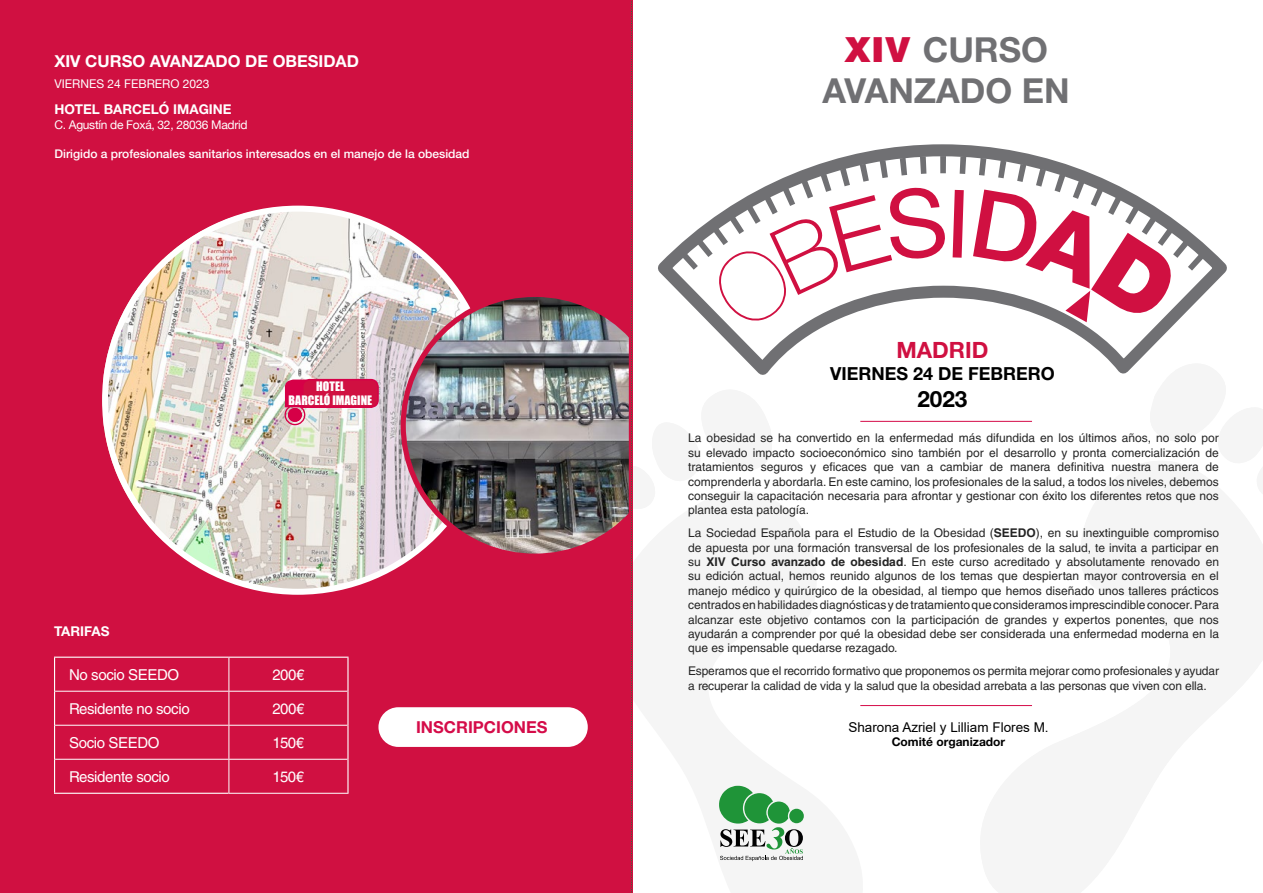
<style>
.page{position:relative;width:1263px;height:893px;background:#fff}
.page>*{position:absolute;margin:0;border:0;box-sizing:border-box;transform-origin:0 0}
.t1{font:700 34.5px/41.4px "Helvetica Neue LT Std";color:#707073;text-align:center}
.t2{font:700 22.5px "Helvetica Neue LT Std";color:#d01041}
.t3{font:700 22.5px "Helvetica Neue LT Std";color:#000}
.t4{font:700 18px "Helvetica Neue LT Std";color:#000}
.t5{font:700 16.5px "Helvetica Neue LT Std";color:#fff}
.t6{font:700 16.5px "Helvetica Neue LT Std";color:#d50c49}
.t7{font:15px "Helvetica LT Std";letter-spacing:-.025em;color:#fff}
.t8{font:13.5px "Arial";color:#000}
.t9{font:700 13.5px "Helvetica Neue LT Std";color:#fff}
.t10{font:12px/14.4px "Helvetica LT Std";letter-spacing:-.01em;color:#242424;text-align:justify}
.t11{font:500 12px "Helvetica Neue LT Std";color:#fff}
.t12{font:12px "Helvetica Neue";letter-spacing:-.025em;color:#fff}
.t13{font:12px "Helvetica Neue";color:#fff}
.t14{font:12px/14.4px "Impact";color:#fff;text-align:center}
.t15{font:700 12px "Helvetica Neue LT Std";color:#000}
.s1{font-family:"Helvetica LT Std";font-weight:900;color:#d01041}
.s2{font-weight:700}
</style>
<div class="page">
<svg style="left:946px;top:144px;width:281px;height:217px"></svg>
<svg style="left:946px;top:156px;width:258px;height:115px"></svg>
<svg style="left:952px;top:190px;width:12px;height:68px"></svg>
<svg style="left:973px;top:190px;width:202px;height:132px"></svg>
<hr style="left:860px;top:705px;width:172px;height:1px;background:#d50c49">
<div style="left:0;top:0;width:632px;height:893px;background:#d01041"></div>
<img style="left:103px;top:209px;width:359px;height:384px">
<div style="left:288px;top:408px;width:14px;height:14px;background:#d60047;border-radius:50%"></div>
<div style="left:284px;top:404px;width:21px;height:21px;border:1px solid #d60047;border-radius:50%"></div>
<div style="left:288px;top:408px;width:14px;height:14px;border:4px solid #d60047;border-radius:50%"></div>
<img style="left:399px;top:294px;width:212px;height:262px">
<svg style="left:285px;top:378px;width:94px;height:31px"></svg>
<hr style="left:860px;top:421px;width:172px;height:1px;background:#d50c49">
<hr style="left:229px;top:658px;width:1px;height:33px;background:#fff">
<hr style="left:55px;top:691px;width:174px;height:1px;background:#fff">
<hr style="left:229px;top:691px;width:118px;height:1px;background:#fff">
<hr style="left:229px;top:692px;width:1px;height:33px;background:#fff">
<hr style="left:55px;top:725px;width:174px;height:1px;background:#fff">
<hr style="left:229px;top:725px;width:118px;height:1px;background:#fff">
<hr style="left:229px;top:726px;width:1px;height:33px;background:#fff">
<hr style="left:54px;top:657px;width:175px;height:1px;background:#fff">
<hr style="left:54px;top:658px;width:1px;height:33px;background:#fff">
<hr style="left:229px;top:657px;width:120px;height:1px;background:#fff">
<hr style="left:347px;top:658px;width:2px;height:33px;background:#fff">
<hr style="left:54px;top:691px;width:1px;height:34px;background:#fff">
<hr style="left:347px;top:691px;width:2px;height:34px;background:#fff">
<hr style="left:54px;top:725px;width:1px;height:34px;background:#fff">
<hr style="left:347px;top:725px;width:2px;height:34px;background:#fff">
<hr style="left:54px;top:759px;width:1px;height:34px;background:#fff">
<hr style="left:55px;top:759px;width:174px;height:1px;background:#fff">
<hr style="left:54px;top:793px;width:175px;height:1px;background:#fff">
<hr style="left:229px;top:760px;width:1px;height:33px;background:#fff">
<hr style="left:229px;top:759px;width:118px;height:1px;background:#fff">
<hr style="left:347px;top:759px;width:2px;height:34px;background:#fff">
<hr style="left:229px;top:793px;width:120px;height:1px;background:#fff">
<div style="left:378px;top:707px;width:210px;height:40px;background:#fff;border-radius:20px"></div>
<svg style="left:611px;top:0;width:335px;height:893px"></svg>
<h3 class="t5" style="left:54px;top:51px;width:306px">XIV CURSO AVANZADO DE OBESIDAD</h3>
<p class="t13" style="left:54px;top:76px;width:157px">VIERNES 24 FEBRERO 2023</p>
<p class="t9" style="left:54px;top:101px;width:179px">HOTEL BARCELÓ IMAGINE</p>
<p class="t12" style="left:54px;top:117px;width:195px">C. Agustín de Foxá, 32, 28036 Madrid</p>
<p class="t11" style="left:54px;top:146px;width:417px">Dirigido a profesionales sanitarios interesados en el manejo de la obesidad</p>
<p class="t14" style="left:289px;top:379px;width:85px">HOTEL<br>BARCELÓ IMAGINE</p>
<p class="t9" style="left:54px;top:623px;width:57px">TARIFAS</p>
<p class="t7" style="left:69px;top:666px;width:112px">No socio SEEDO</p>
<p class="t7" style="left:272px;top:666px;width:34px">200€</p>
<p class="t7" style="left:69px;top:700px;width:122px">Residente no socio</p>
<p class="t7" style="left:272px;top:700px;width:34px">200€</p>
<p class="t7" style="left:69px;top:734px;width:92px">Socio SEEDO</p>
<p class="t7" style="left:273px;top:734px;width:33px">150€</p>
<p class="t7" style="left:69px;top:768px;width:102px">Residente socio</p>
<p class="t7" style="left:273px;top:768px;width:33px">150€</p>
<h3 class="t6" style="left:416px;top:717px;width:133px">INSCRIPCIONES</h3>
<h1 class="t1" style="left:822px;top:28px;width:249px"><span class="s1">XIV</span> CURSO<br>AVANZADO EN</h1>
<h2 class="t2" style="left:896px;top:336px;width:94px">MADRID</h2>
<h3 class="t4" style="left:830px;top:362px;width:226px">VIERNES 24 DE FEBRERO</h3>
<h2 class="t3" style="left:917px;top:385px;width:52px">2023</h2>
<p class="t10" style="left:688px;top:431px;width:532px">La obesidad se ha convertido en la enfermedad más difundida en los últimos años, no solo por su elevado impacto socioeconómico sino también por el desarrollo y pronta comercialización de tratamientos seguros y eficaces que van a cambiar de manera definitiva nuestra manera de comprenderla y abordarla. En este camino, los profesionales de la salud, a todos los niveles, debemos conseguir la capacitación necesaria para afrontar y gestionar con éxito los diferentes retos que nos plantea esta patología.</p>
<p class="t10" style="left:688px;top:526px;width:532px">La Sociedad Española para el Estudio de la Obesidad (<span class="s2">SEEDO</span>), en su inextinguible compromiso de apuesta por una formación transversal de los profesionales de la salud, te invita a participar en su <span class="s2">XIV Curso avanzado de obesidad</span>. En este curso acreditado y absolutamente renovado en su edición actual, hemos reunido algunos de los temas que despiertan mayor controversia en el manejo médico y quirúrgico de la obesidad, al tiempo que hemos diseñado unos talleres prácticos centrados en habilidades diagnósticas y de tratamiento que consideramos imprescindible conocer. Para alcanzar este objetivo contamos con la participación de grandes y expertos ponentes, que nos ayudarán a comprender por qué la obesidad debe ser considerada una enfermedad moderna en la que es impensable quedarse rezagado.</p>
<p class="t10" style="left:688px;top:664px;width:532px">Esperamos que el recorrido formativo que proponemos os permita mejorar como profesionales y ayudar a recuperar la calidad de vida y la salud que la obesidad arrebata a las personas que viven con ella.</p>
<p class="t8" style="left:848px;top:718px;width:202px">Sharona Azriel y Lilliam Flores M.</p>
<p class="t15" style="left:892px;top:735px;width:115px">Comité organizador</p>
</div>
